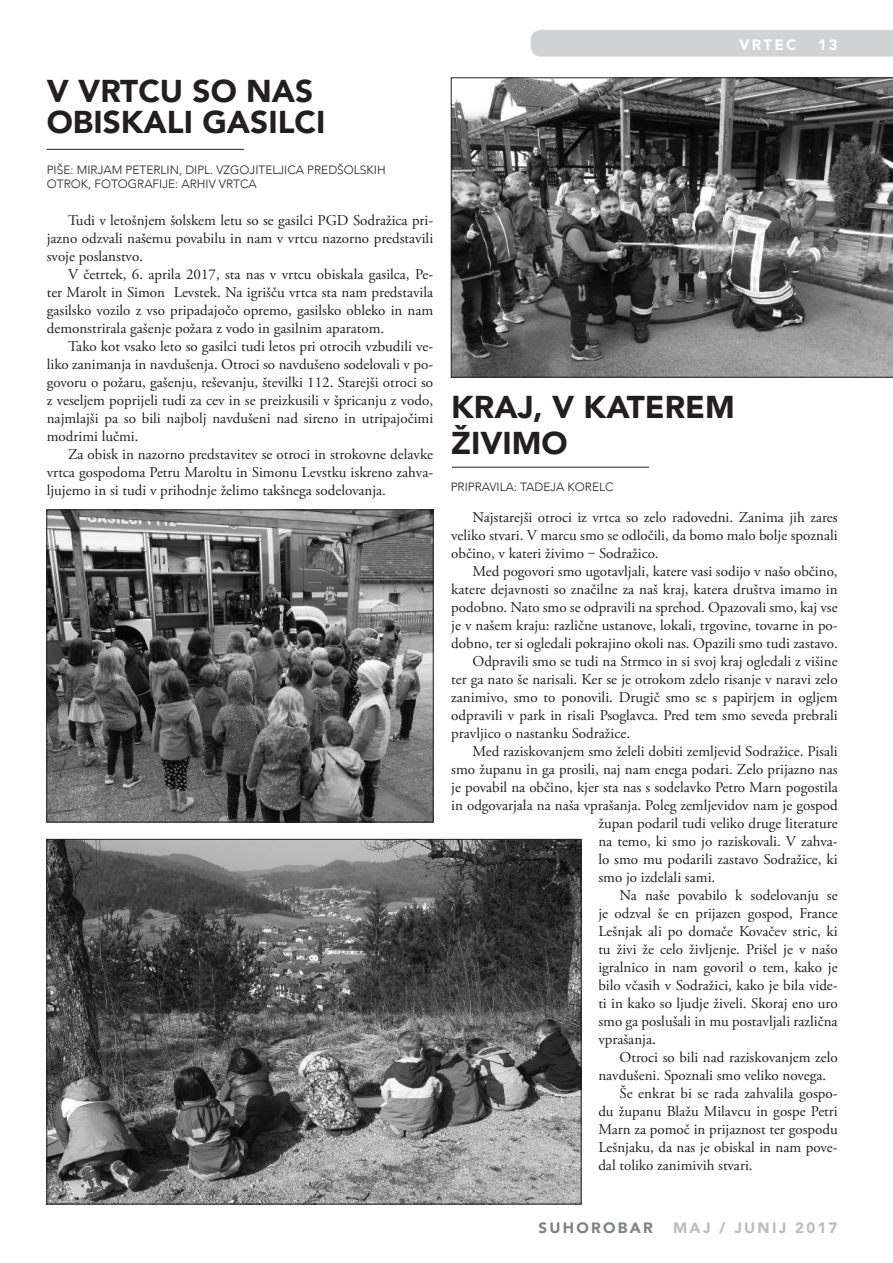
<style>
.page{position:relative;width:893px;height:1263px;background:#fff}
.page>*{position:absolute;margin:0;border:0;box-sizing:border-box;transform-origin:0 0}
.t1{font:900 31.5px/31.5px "Avenir LT";color:#231f20}
.t2{font:15px/18px "Adobe Garamond Pro";color:#231f20;text-align:justify}
.t3{font:900 15px "Avenir LT";letter-spacing:.15em;color:#bcbdc0}
.t4{font:900 15px "Avenir LT";letter-spacing:.15em;color:#808285}
.t5{font:900 15px "Avenir LT";letter-spacing:.15em;color:#fff}
.t6{font:300 12px/14.4px "Avenir LT";color:#231f20}
</style>
<div class="page">
<div style="left:531px;top:30px;width:362px;height:27px;background:#d1d2d4"></div>
<hr style="left:47px;top:149px;width:197px;height:1px;background:#231f20">
<hr style="left:452px;top:467px;width:197px;height:1px;background:#231f20">
<img style="left:49px;top:512px;width:382px;height:308px">
<div style="left:47px;top:510px;width:386px;height:312px;border:1px solid #231f20"></div>
<svg style="left:451px;top:78px;width:442px;height:299px;background:#626262"></svg>
<img style="left:49px;top:841px;width:530px;height:361px">
<h1 class="t1" style="left:47px;top:75px;width:280px">V VRTCU SO NAS<br>OBISKALI GASILCI</h1>
<p class="t6" style="left:47px;top:163px;width:340px">PIŠE: MIRJAM PETERLIN, DIPL. VZGOJITELJICA PREDŠOLSKIH<br>OTROK, FOTOGRAFIJE: ARHIV VRTCA</p>
<p class="t2" style="left:47px;top:212px;width:388px;text-indent:21px">Tudi v letošnjem šolskem letu so se gasilci PGD Sodražica pri&shy;jazno odzvali našemu povabilu in nam v vrtcu nazorno predstavili svoje poslanstvo.</p>
<p class="t2" style="left:47px;top:266px;width:388px;text-indent:21px">V četrtek, 6. aprila 2017, sta nas v vrtcu obiskala gasilca, Pe&shy;ter Marolt in Simon Levstek. Na igrišču vrtca sta nam predstavila gasilsko vozilo z vso pripadajočo opremo, gasilsko obleko in nam demonstrirala gašenje požara z vodo in gasilnim aparatom.</p>
<p class="t2" style="left:47px;top:338px;width:388px;text-indent:21px">Tako kot vsako leto so gasilci tudi letos pri otrocih vzbudili ve&shy;liko zanimanja in navdušenja. Otroci so navdušeno sodelovali v po&shy;govoru o požaru, gašenju, reševanju, številki 112. Starejši otroci so z veseljem poprijeli tudi za cev in se preizkusili v špricanju z vodo, najmlajši pa so bili najbolj navdušeni nad sireno in utripajočimi modrimi lučmi.</p>
<p class="t2" style="left:47px;top:446px;width:388px;text-indent:21px">Za obisk in nazorno predstavitev se otroci in strokovne delavke vrtca gospodoma Petru Maroltu in Simonu Levstku iskreno zahva&shy;ljujemo in si tudi v prihodnje želimo takšnega sodelovanja.</p>
<p class="t5" style="left:739px;top:35px;width:59px">VRTEC</p>
<p class="t5" style="left:818px;top:35px;width:22px">13</p>
<h1 class="t1" style="left:451px;top:389px;width:285px;line-height:35.7px">KRAJ, V KATEREM<br>ŽIVIMO</h1>
<p class="t6" style="left:451px;top:480px;width:164px">PRIPRAVILA: TADEJA KORELC</p>
<p class="t2" style="left:451px;top:509px;width:388px;text-indent:21px">Najstarejši otroci iz vrtca so zelo radovedni. Zanima jih zares veliko stvari. V marcu smo se odločili, da bomo malo bolje spoznali občino, v kateri živimo ‒ Sodražico.</p>
<p class="t2" style="left:472px;top:563px;width:367px">Med pogovori smo ugotavljali, katere vasi sodijo v našo občino,</p>
<p class="t2" style="left:451px;top:581px;width:388px">katere dejavnosti so značilne za naš kraj, katera društva imamo in</p>
<p class="t2" style="left:451px;top:599px;width:388px">podobno. Nato smo se odpravili na sprehod. Opazovali smo, kaj vse</p>
<p class="t2" style="left:451px;top:617px;width:388px">je v našem kraju: različne ustanove, lokali, trgovine, tovarne in po-</p>
<p class="t2" style="left:451px;top:635px;width:388px">dobno, ter si ogledali pokrajino okoli nas. Opazili smo tudi zastavo.</p>
<p class="t2" style="left:472px;top:653px;width:367px">Odpravili smo se tudi na Strmco in si svoj kraj ogledali z višine</p>
<p class="t2" style="left:451px;top:671px;width:388px">ter ga nato še narisali. Ker se je otrokom zdelo risanje v naravi zelo</p>
<p class="t2" style="left:451px;top:689px;width:388px">zanimivo, smo to ponovili. Drugič smo se s papirjem in ogljem</p>
<p class="t2" style="left:451px;top:707px;width:388px">odpravili v park in risali Psoglavca. Pred tem smo seveda prebrali</p>
<p class="t2" style="left:451px;top:725px;width:180px">pravljico o nastanku Sodražice.</p>
<p class="t2" style="left:472px;top:743px;width:367px">Med raziskovanjem smo želeli dobiti zemljevid Sodražice. Pisali</p>
<p class="t2" style="left:451px;top:761px;width:388px">smo županu in ga prosili, naj nam enega podari. Zelo prijazno nas</p>
<p class="t2" style="left:451px;top:779px;width:388px">je povabil na občino, kjer sta nas s sodelavko Petro Marn pogostila</p>
<p class="t2" style="left:451px;top:797px;width:388px">in odgovarjala na naša vprašanja. Poleg zemljevidov nam je gospod</p>
<p class="t2" style="left:598px;top:815px;width:241px">župan podaril tudi veliko druge literature</p>
<p class="t2" style="left:598px;top:833px;width:241px">na temo, ki smo jo raziskovali. V zahva-</p>
<p class="t2" style="left:598px;top:851px;width:241px">lo smo mu podarili zastavo Sodražice, ki</p>
<p class="t2" style="left:598px;top:869px;width:118px">smo jo izdelali sami.</p>
<p class="t2" style="left:620px;top:887px;width:220px">Na naše povabilo k sodelovanju se</p>
<p class="t2" style="left:598px;top:905px;width:241px">je odzval še en prijazen gospod, France</p>
<p class="t2" style="left:598px;top:923px;width:241px">Lešnjak ali po domače Kovačev stric, ki</p>
<p class="t2" style="left:598px;top:941px;width:241px">tu živi že celo življenje. Prišel je v našo</p>
<p class="t2" style="left:598px;top:959px;width:241px">igralnico in nam govoril o tem, kako je</p>
<p class="t2" style="left:598px;top:977px;width:241px">bilo včasih v Sodražici, kako je bila vide-</p>
<p class="t2" style="left:598px;top:995px;width:241px">ti in kako so ljudje živeli. Skoraj eno uro</p>
<p class="t2" style="left:598px;top:1013px;width:241px">smo ga poslušali in mu postavljali različna</p>
<p class="t2" style="left:598px;top:1031px;width:59px">vprašanja.</p>
<p class="t2" style="left:620px;top:1049px;width:220px">Otroci so bili nad raziskovanjem zelo</p>
<p class="t2" style="left:598px;top:1067px;width:230px">navdušeni. Spoznali smo veliko novega.</p>
<p class="t2" style="left:620px;top:1085px;width:220px">Še enkrat bi se rada zahvalila gospo-</p>
<p class="t2" style="left:598px;top:1103px;width:241px">du županu Blažu Milavcu in gospe Petri</p>
<p class="t2" style="left:598px;top:1121px;width:241px">Marn za pomoč in prijaznost ter gospodu</p>
<p class="t2" style="left:598px;top:1139px;width:241px">Lešnjaku, da nas je obiskal in nam pove-</p>
<p class="t2" style="left:598px;top:1157px;width:156px">dal toliko zanimivih stvari.</p>
<p class="t4" style="left:539px;top:1219px;width:116px">SUHOROBAR</p>
<p class="t3" style="left:673px;top:1219px;width:166px">MAJ / JUNIJ 2017</p>
</div>
